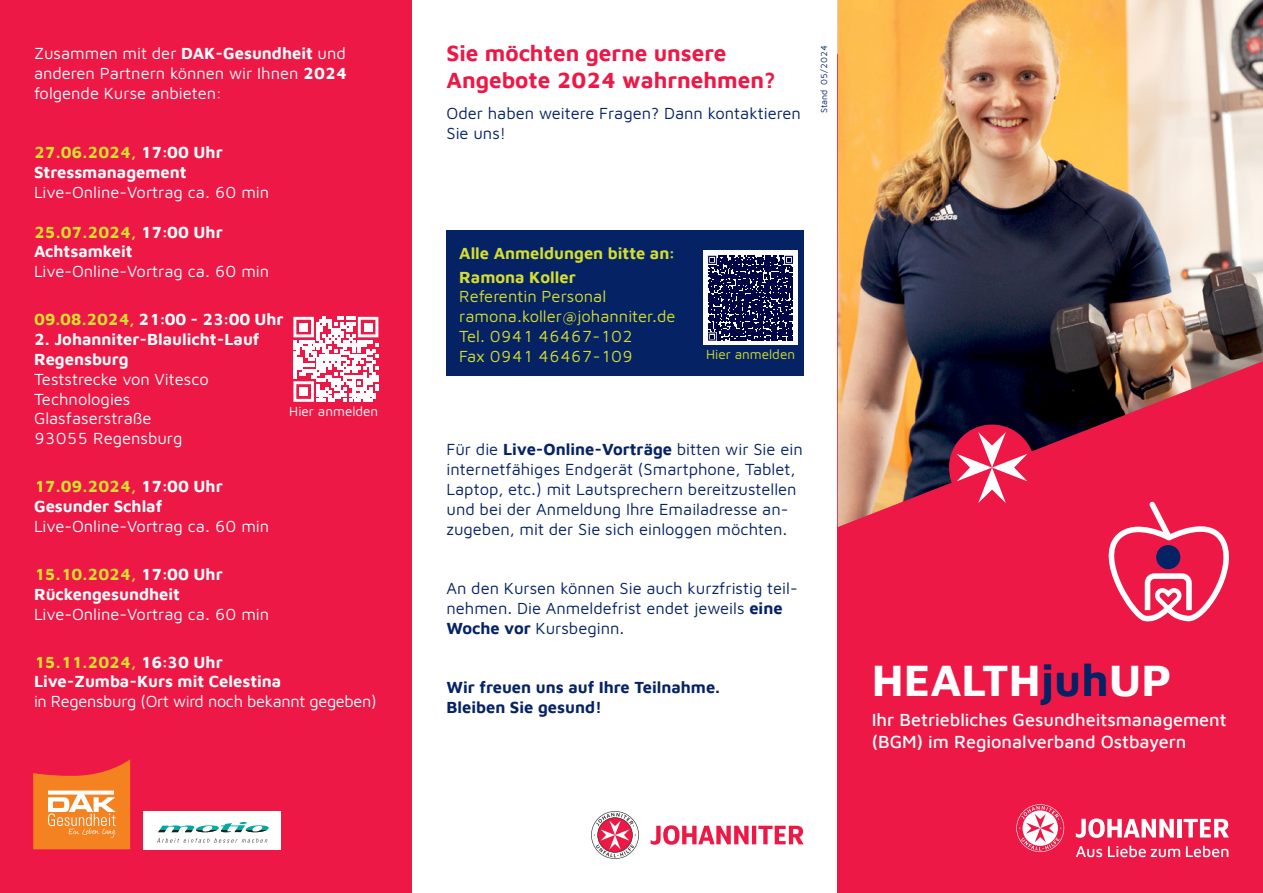
<style>
.page{position:relative;width:1263px;height:893px;background:#fff}
.page>*{position:absolute;margin:0;border:0;box-sizing:border-box;transform-origin:0 0}
.t1{font:700 45px "Maven Johanniter";color:#fff}
.Blocksatz{font:700 22.5px "Maven Johanniter";color:#ed1845}
.t2{font:500 18px/21.6px "Maven Johanniter";color:#fff}
.t3{font:16.5px/19.8px "Maven Johanniter";color:#052265}
.t4{font:16.5px/19.8px "Maven Johanniter";color:#fff}
.t5{font:700 16.5px/19.8px "Maven Johanniter";color:#fff}
.t6{font:700 16.5px "Maven Johanniter";color:#d5df2e}
.t7{font:16.5px "Maven Johanniter";color:#d5df2e}
.t8{font:700 16.5px "Maven Johanniter";color:#052265}
.t9{font:16.5px "Maven Johanniter";letter-spacing:-.02em;color:#fff}
.t10{font:13.5px "Maven Johanniter";color:#d5df2e}
.t11{font:13.5px "Maven Johanniter";color:#fff}
.Blocksatz-2{font:9px "Maven Johanniter";color:#052265}
.s1{font-weight:700}
.s2{color:#fff}
.s3{color:#d5df2e}
.s4{color:#052265}
</style>
<div class="page">
<div style="left:0;top:0;width:411px;height:893px;background:#ed1845"></div>
<div style="left:838px;top:54px;width:425px;height:839px;background:#ed1845"></div>
<svg style="left:1076px;top:818px;width:153px;height:39px"></svg>
<svg style="left:1016px;top:804px;width:48px;height:48px"></svg>
<svg style="left:1108px;top:527px;width:121px;height:95px"></svg>
<svg style="left:293px;top:317px;width:85px;height:85px"></svg>
<div style="left:299px;top:323px;width:9px;height:8px;background:#fff"></div>
<div style="left:364px;top:323px;width:8px;height:8px;background:#fff"></div>
<div style="left:299px;top:387px;width:9px;height:9px;background:#fff"></div>
<div style="left:144px;top:811px;width:137px;height:38px;background:#fff"></div>
<div style="left:446px;top:230px;width:358px;height:146px;background:#052265"></div>
<div style="left:703px;top:250px;width:95px;height:95px;background:#fff"></div>
<svg style="left:708px;top:256px;width:85px;height:85px"></svg>
<svg style="left:591px;top:811px;width:213px;height:48px"></svg>
<img style="left:838px;top:0;width:425px;height:527px">
<div style="left:949px;top:425px;width:86px;height:86px;background:#ed1845;border-radius:50%"></div>
<svg style="left:956px;top:432px;width:71px;height:71px"></svg>
<svg style="left:33px;top:759px;width:97px;height:90px;background:#f58243"></svg>
<svg style="left:157px;top:838px;width:110px;height:5px"></svg>
<svg style="left:158px;top:822px;width:111px;height:10px"></svg>
<p class="t4" style="left:34px;top:43px;width:314px;text-align:justify">Zusammen mit der <span class="s1">DAK-Gesundheit</span> und anderen Partnern können wir Ihnen <span class="s1">2024 </span>folgende Kurse anbieten:</p>
<p class="t6" style="left:34px;top:141px;width:190px">27.06.2024, <span class="s2">17:00 Uhr</span></p>
<p class="t5" style="left:34px;top:161px;width:154px">Stressmanagement</p>
<p class="t4" style="left:34px;top:181px;width:237px">Live-Online-Vortrag ca. 60 min</p>
<p class="t6" style="left:34px;top:220px;width:190px">25.07.2024, <span class="s2">17:00 Uhr</span></p>
<p class="t5" style="left:34px;top:241px;width:100px">Achtsamkeit</p>
<p class="t4" style="left:34px;top:261px;width:237px">Live-Online-Vortrag ca. 60 min</p>
<p class="t5" style="left:34px;top:309px;width:251px"><span class="s3">09.08.2024,</span> 21:00 - 23:00 Uhr</p>
<p class="t5" style="left:34px;top:328px;width:227px">2. Johanniter-Blaulicht-Lauf<br>Regensburg</p>
<p class="t4" style="left:34px;top:368px;width:176px">Teststrecke von Vitesco<br>Technologies</p>
<p class="t4" style="left:34px;top:408px;width:150px">Glasfaserstraße<br>93055 Regensburg</p>
<p class="t6" style="left:34px;top:475px;width:190px">17.09.2024, <span class="s2">17:00 Uhr</span></p>
<p class="t5" style="left:34px;top:495px;width:130px">Gesunder Schlaf</p>
<p class="t4" style="left:34px;top:515px;width:237px">Live-Online-Vortrag ca. 60 min</p>
<p class="t6" style="left:34px;top:563px;width:190px">15.10.2024, <span class="s2">17:00 Uhr</span></p>
<p class="t5" style="left:34px;top:583px;width:148px">Rückengesundheit</p>
<p class="t4" style="left:34px;top:603px;width:237px">Live-Online-Vortrag ca. 60 min</p>
<p class="t6" style="left:34px;top:650px;width:190px">15.11.2024, <span class="s2">16:30 Uhr</span></p>
<p class="t5" style="left:34px;top:671px;width:249px">Live-Zumba-Kurs mit Celestina</p>
<p class="t9" style="left:34px;top:690px;width:344px">in Regensburg (Ort wird noch bekannt gegeben)</p>
<p class="t11" style="left:289px;top:402px;width:91px">Hier anmelden</p>
<p class="Blocksatz" style="left:446px;top:37px;width:281px">Sie möchten gerne unsere</p>
<p class="Blocksatz" style="left:446px;top:64px;width:331px">Angebote 2024 wahrnehmen?</p>
<p class="t3" style="left:446px;top:102px;width:356px">Oder haben weitere Fragen? Dann kontaktieren<br>Sie uns!</p>
<p class="Blocksatz-2" style="left:818px;top:113px;width:69px;rotate:-90deg">Stand 05/2024</p>
<p class="t6" style="left:459px;top:241px;width:217px">Alle Anmeldungen bitte an:</p>
<p class="t6" style="left:459px;top:265px;width:118px">Ramona Koller</p>
<p class="t7" style="left:459px;top:285px;width:148px">Referentin Personal</p>
<p class="t7" style="left:459px;top:305px;width:218px">ramona.koller@johanniter.de</p>
<p class="t7" style="left:459px;top:325px;width:175px">Tel. 0941 46467-102</p>
<p class="t7" style="left:459px;top:345px;width:175px">Fax 0941 46467-109</p>
<p class="t10" style="left:706px;top:345px;width:91px">Hier anmelden</p>
<p class="t3" style="left:446px;top:439px;width:358px">Für die <span class="s1">Live-Online-Vorträge</span> bitten wir Sie ein internetfähiges Endgerät (Smartphone, Tablet, Laptop, etc.) mit Lautsprechern bereitzustellen und bei der Anmeldung Ihre Emailadresse an&shy;zugeben, mit der Sie sich einloggen möchten.</p>
<p class="t3" style="left:446px;top:577px;width:353px">An den Kursen können Sie auch kurzfristig teil&shy;nehmen. Die Anmeldefrist endet jeweils <span class="s1">eine<br>Woche vor</span> Kursbeginn.</p>
<p class="t8" style="left:446px;top:676px;width:275px">Wir freuen uns auf Ihre Teilnahme.</p>
<p class="t8" style="left:446px;top:695px;width:157px">Bleiben Sie gesund!</p>
<p class="t1" style="left:872px;top:648px;width:301px">HEALTH<span class="s4">juh</span>UP</p>
<p class="t2" style="left:872px;top:708px;width:356px">Ihr Betriebliches Gesundheitsmanagement (BGM) im Regionalverband Ostbayern</p>
</div>
